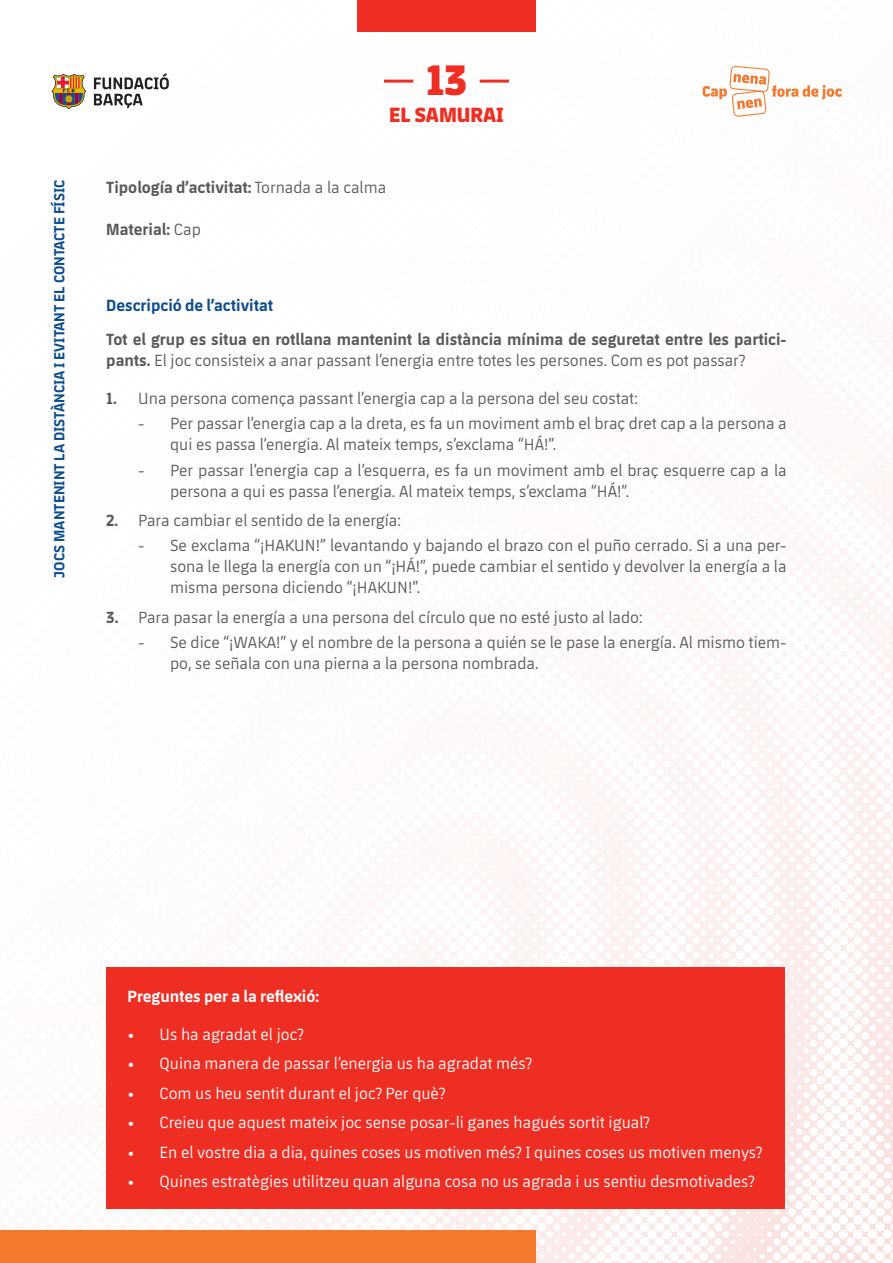
<style>
.page{position:relative;width:893px;height:1263px;background:#fff}
.page>*{position:absolute;margin:0;border:0;box-sizing:border-box;transform-origin:0 0}
.Parrafo_General{font:800 43.5px "FCBARCELONA";color:#ee2e22}
.Subtitulos_Numerados{font:800 21px "FCBARCELONA";color:#ee2e22}
.Parrafo_Tabulado_2{font:16.5px/21px "FCBARCELONA";color:#57585a}
.Parrafo_Tabulado_1{font:16.5px "FCBARCELONA";color:#fff}
.Parrafo_General-2{font:700 16.5px/21px "FCBARCELONA";color:#57585a}
.Parrafo_Tabulado_1-2{font:16.5px "FCBARCELONA";color:#57585a}
.Parrafo_General-3{font:700 16.5px "FCBARCELONA";color:#fff}
.Parrafo_General-4{font:700 16.5px "FCBARCELONA";color:#0b4c8c}
.t1{font:700 15px "FCBARCELONA";color:#0b4c8c}
.s1{font-weight:400}
.s2{font-weight:700}
</style>
<div class="page">
<div style="left:0;top:1230px;width:536px;height:33px;background:#f4792d"></div>
<div style="left:357px;top:0;width:179px;height:32px;background:#ee2e22"></div>
<svg style="left:51px;top:74px;width:35px;height:35px"></svg>
<svg style="left:94px;top:74px;width:75px;height:34px"></svg>
<svg style="left:703px;top:66px;width:139px;height:51px"></svg>
<hr style="left:384px;top:80px;width:29px;height:3px;background:#ee2e22">
<hr style="left:480px;top:80px;width:29px;height:3px;background:#ee2e22">
<div style="left:106px;top:967px;width:679px;height:241px;background:#ee2e22"></div>
<p class="Parrafo_General" style="left:426px;top:46px;width:42px">13</p>
<p class="Subtitulos_Numerados" style="left:389px;top:99px;width:116px">EL SAMURAI</p>
<p class="t1" style="left:48px;top:577px;width:399px;rotate:-90deg">JOCS MANTENINT LA DISTÀNCIA I EVITANT EL CONTACTE FÍSIC</p>
<p class="Parrafo_General-2" style="left:106px;top:176px;width:281px">Tipología d’activitat: <span class="s1">Tornada a la calma</span></p>
<p class="Parrafo_General-2" style="left:106px;top:219px;width:96px">Material: <span class="s1">Cap</span></p>
<p class="Parrafo_General-4" style="left:106px;top:294px;width:168px">Descripció de l’activitat</p>
<p class="Parrafo_General-2" style="left:106px;top:328px;width:682px">Tot el grup es situa en rotllana mantenint la distància mínima de seguretat entre les partici&shy;pants. <span class="s1">El joc consisteix a anar passant l’energia entre totes les persones. Com es pot passar?</span></p>
<p class="Parrafo_Tabulado_1-2" style="left:106px;top:387px;width:533px"><span class="s2">1.</span> Una persona comença passant l’energia cap a la persona del seu costat:</p>
<p class="Parrafo_Tabulado_2" style="left:170px;top:412px;width:618px;text-indent:-32px">- Per passar l’energia cap a la dreta, es fa un moviment amb el braç dret cap a la persona a qui es passa l’energia. Al mateix temps, s’exclama “HÁ!”.</p>
<p class="Parrafo_Tabulado_2" style="left:170px;top:459px;width:618px;text-indent:-32px">- Per passar l’energia cap a l’esquerra, es fa un moviment amb el braç esquerre cap a la persona a qui es passa l’energia. Al mateix temps, s’exclama “HÁ!”.</p>
<p class="Parrafo_Tabulado_1-2" style="left:106px;top:509px;width:296px"><span class="s2">2.</span> Para cambiar el sentido de la energía:</p>
<p class="Parrafo_Tabulado_2" style="left:170px;top:534px;width:618px;text-align:justify;text-indent:-32px">- Se exclama “¡HAKUN!” levantando y bajando el brazo con el puño cerrado. Si a una per&shy;sona le llega la energía con un “¡HÁ!”, puede cambiar el sentido y devolver la energía a la misma persona diciendo “¡HAKUN!”.</p>
<p class="Parrafo_Tabulado_1-2" style="left:106px;top:606px;width:538px"><span class="s2">3.</span> Para pasar la energía a una persona del círculo que no esté justo al lado:</p>
<p class="Parrafo_Tabulado_2" style="left:170px;top:631px;width:618px;text-indent:-32px">- Se dice “¡WAKA!” y el nombre de la persona a quién se le pase la energía. Al mismo tiem&shy;po, se señala con una pierna a la persona nombrada.</p>
<p class="Parrafo_General-3" style="left:128px;top:984px;width:193px">Preguntes per a la reflexió:</p>
<p class="Parrafo_Tabulado_1" style="left:128px;top:1022px;width:177px">• Us ha agradat el joc?</p>
<p class="Parrafo_Tabulado_1" style="left:128px;top:1052px;width:406px">• Quina manera de passar l’energia us ha agradat més?</p>
<p class="Parrafo_Tabulado_1" style="left:128px;top:1081px;width:319px">• Com us heu sentit durant el joc? Per què?</p>
<p class="Parrafo_Tabulado_1" style="left:128px;top:1111px;width:524px">• Creieu que aquest mateix joc sense posar-li ganes hagués sortit igual?</p>
<p class="Parrafo_Tabulado_1" style="left:128px;top:1140px;width:636px">• En el vostre dia a dia, quines coses us motiven més? I quines coses us motiven menys?</p>
<p class="Parrafo_Tabulado_1" style="left:128px;top:1170px;width:629px">• Quines estratègies utilitzeu quan alguna cosa no us agrada i us sentiu desmotivades?</p>
</div>
